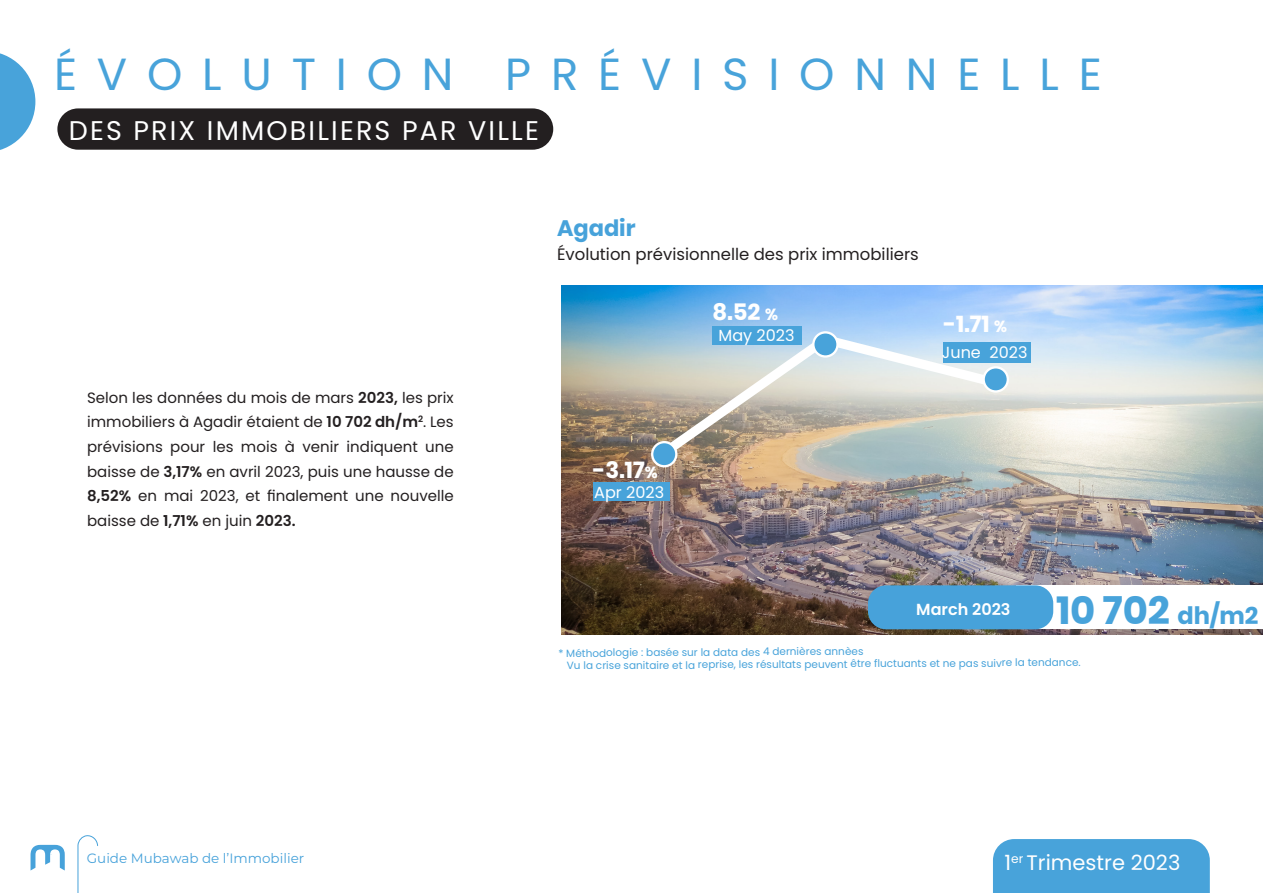
<style>
.page{position:relative;width:1263px;height:893px;background:#fff}
.page>*{position:absolute;margin:0;border:0;box-sizing:border-box;transform-origin:0 0}
.t1{font:45px "Poppins";letter-spacing:.44em;color:#48a3da}
.t2{font:700 39px "Poppins";color:#48a3da}
.t3{font:27px "Poppins";letter-spacing:.08em;color:#fff}
.t4{font:700 22.95px "Poppins";color:#fff}
.t5{font:700 22.5px "Poppins";color:#47a2da}
.t6{font:21px "Poppins";color:#fff}
.t7{font:16.5px "Poppins";color:#231f20}
.t8{font:16.05px "Poppins";color:#fff}
.t9{font:600 16.05px "Poppins";color:#fff}
.t10{font:15px/24.6px "Poppins";color:#231f20;text-align:justify}
.t11{font:13.5px "Montserrat";color:#47a2da}
.t12{font:10.5px "Poppins";letter-spacing:-.01em;color:#48a3da}
.s1{font-weight:600}
.s2{font-size:16.05px}
.s3{font-size:24px}
</style>
<div class="page">
<div style="left:993px;top:839px;width:217px;height:54px;background:#48a3da"></div>
<svg style="left:31px;top:845px;width:34px;height:25px"></svg>
<svg style="left:77px;top:835px;width:21px;height:58px"></svg>
<img style="left:561px;top:286px;width:702px;height:348px">
<svg style="left:0;top:53px;width:35px;height:97px"></svg>
<svg style="left:649px;top:330px;width:358px;height:137px;background:#c7cac3"></svg>
<div style="left:813px;top:332px;width:24px;height:24px;background:#48a3da;border-radius:50%"></div>
<div style="left:812px;top:331px;width:27px;height:27px;border:2px solid #fff;border-radius:50%"></div>
<div style="left:652px;top:442px;width:24px;height:24px;background:#48a3da;border-radius:50%"></div>
<div style="left:651px;top:441px;width:26px;height:26px;border:2px solid #fff;border-radius:50%"></div>
<div style="left:984px;top:367px;width:24px;height:24px;background:#48a3da;border-radius:50%"></div>
<div style="left:982px;top:366px;width:27px;height:27px;border:2px solid #fff;border-radius:50%"></div>
<div style="left:1016px;top:585px;width:247px;height:44px;background:#fff"></div>
<div style="left:868px;top:585px;width:185px;height:44px;background:#47a2da;border-radius:18px"></div>
<div style="left:943px;top:342px;width:87px;height:21px;background:#48a3da"></div>
<div style="left:713px;top:326px;width:89px;height:18px;background:#48a3da"></div>
<div style="left:593px;top:483px;width:77px;height:18px;background:#48a3da"></div>
<div style="left:57px;top:108px;width:496px;height:42px;background:#231f20;border-radius:21px"></div>
<p class="t1" style="left:54px;top:48px;width:1049px">ÉVOLUTION PRÉVISIONNELLE</p>
<p class="t3" style="left:69px;top:115px;width:472px">DES PRIX IMMOBILIERS PAR VILLE</p>
<p class="t10" style="left:87px;top:385px;width:368px">Selon les données du mois de mars <span class="s1">2023,</span> les prix immobiliers à Agadir étaient de <span class="s1">10 702 dh/m</span><sup>2</sup>. Les prévisions pour les mois à venir indiquent une baisse de <span class="s1">3,17%</span> en avril 2023, puis une hausse de <span class="s1">8,52%</span> en mai 2023, et finalement une nouvelle baisse de <span class="s1">1,71%</span> en juin <span class="s1">2023.</span></p>
<p class="t5" style="left:557px;top:215px;width:80px">Agadir</p>
<p class="t7" style="left:557px;top:245px;width:363px">Évolution prévisionnelle des prix immobiliers</p>
<p class="t4" style="left:713px;top:298px;width:67px">8.52 <span class="s2">%</span></p>
<p class="t8" style="left:718px;top:326px;width:77px">May 2023</p>
<p class="t4" style="left:944px;top:311px;width:65px">-1.71 <span class="s2">%</span></p>
<p class="t8" style="left:942px;top:343px;width:87px">June 2023</p>
<p class="t4" style="left:593px;top:457px;width:66px">-3.17<span class="s2">%</span></p>
<p class="t8" style="left:594px;top:483px;width:71px">Apr 2023</p>
<p class="t9" style="left:916px;top:600px;width:96px">March 2023</p>
<p class="t2" style="left:1056px;top:587px;width:203px">10 702 <span class="s3">dh/m2</span></p>
<p class="t12" style="left:558px;top:646px;width:307px">* Méthodologie : basée sur la data des 4 dernières annèes</p>
<p class="t12" style="left:567px;top:658px;width:515px">Vu la crise sanitaire et la reprise, les résultats peuvent être fluctuants et ne pas suivre la tendance.</p>
<p class="t11" style="left:87px;top:849px;width:219px">Guide Mubawab de l’Immobilier</p>
<h3 class="t6" style="left:1004px;top:850px;width:177px">1<sup>er</sup> Trimestre 2023</h3>
</div>
